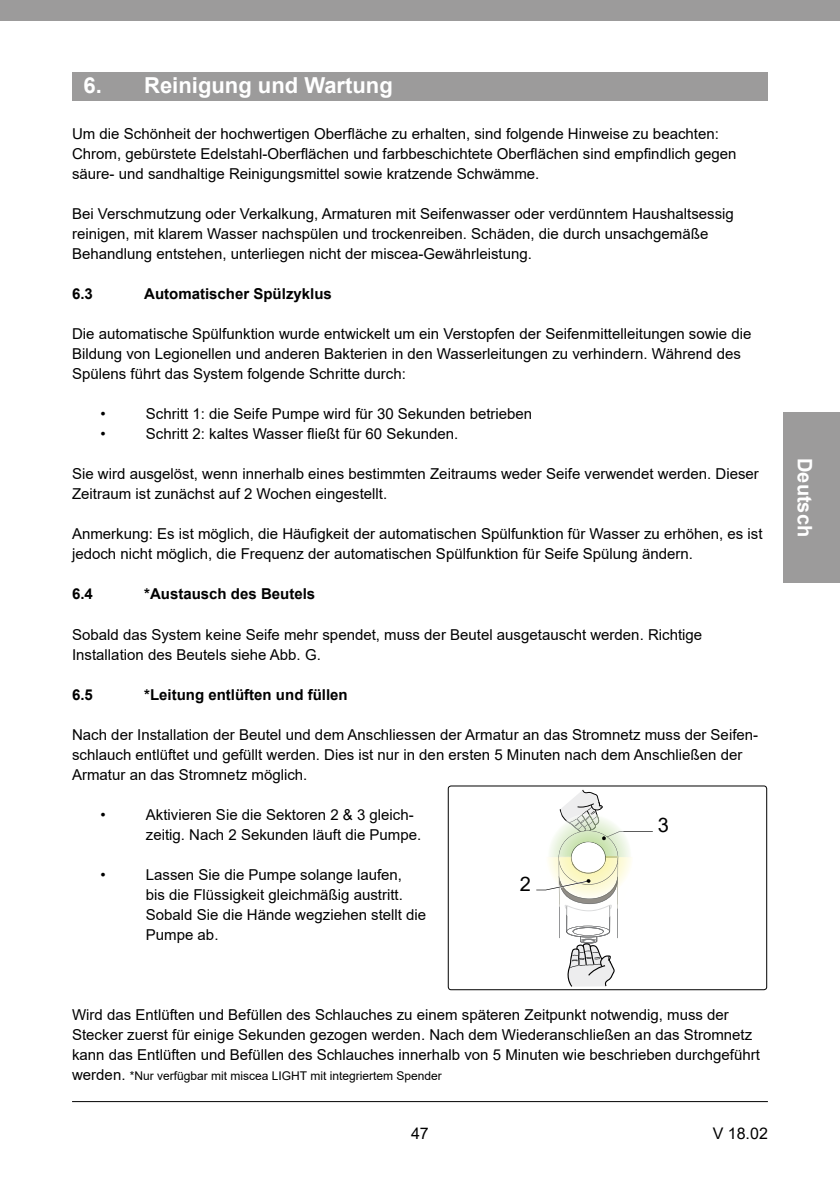
<style>
.page{position:relative;width:840px;height:1191px;background:#fff}
.page>*{position:absolute;margin:0;border:0;box-sizing:border-box;transform-origin:0 0}
.t1{font:700 22px "Arial";color:#fff}
.t2{font:700 20px "Arial";color:#fff}
.t3{font:20px "Arial";color:#000}
.t4{font:16px "Arial";color:#000}
.t5{font:15px/20px "Arial";color:#000}
.t6{font:700 15px "Arial";color:#000}
.t7{font:12px "Arial";color:#000}
.s1{font-size:15px}
</style>
<div class="page">
<div style="left:0;top:0;width:839px;height:21px;background:#9c9b9b"></div>
<hr style="left:72px;top:1101px;width:695px;height:1px;background:#000">
<div style="left:782px;top:412px;width:57px;height:170px;background:#9c9b9b"></div>
<div style="left:72px;top:72px;width:695px;height:28px;background:#9c9b9b"></div>
<div style="left:447px;top:785px;width:319px;height:205px;border:1px solid #000;border-radius:3px"></div>
<svg style="left:536px;top:789px;width:95px;height:197px"></svg>
<h1 class="t1" style="left:83px;top:69px;width:311px">6. Reinigung und Wartung</h1>
<p class="t5" style="left:72px;top:124px;width:665px">Um die Schönheit der hochwertigen Oberfläche zu erhalten, sind folgende Hinweise zu beachten:<br>Chrom, gebürstete Edelstahl-Oberflächen und farbbeschichtete Oberflächen sind empfindlich gegen säure- und sandhaltige Reinigungsmittel sowie kratzende Schwämme.</p>
<p class="t5" style="left:72px;top:204px;width:663px">Bei Verschmutzung oder Verkalkung, Armaturen mit Seifenwasser oder verdünntem Haushaltsessig reinigen, mit klarem Wasser nachspülen und trockenreiben. Schäden, die durch unsachgemäße<br>Behandlung entstehen, unterliegen nicht der miscea-Gewährleistung.</p>
<p class="t6" style="left:72px;top:283px;width:22px">6.3</p>
<p class="t6" style="left:144px;top:283px;width:189px">Automatischer Spülzyklus</p>
<p class="t5" style="left:72px;top:324px;width:680px">Die automatische Spülfunktion wurde entwickelt um ein Verstopfen der Seifenmittelleitungen sowie die<br>Bildung von Legionellen und anderen Bakterien in den Wasserleitungen zu verhindern. Während des<br>Spülens führt das System folgende Schritte durch:</p>
<p class="t5" style="left:100px;top:404px;width:7px">•</p>
<p class="t5" style="left:146px;top:404px;width:388px">Schritt 1: die Seife Pumpe wird für 30 Sekunden betrieben</p>
<p class="t5" style="left:100px;top:424px;width:7px">•</p>
<p class="t5" style="left:146px;top:424px;width:314px">Schritt 2: kaltes Wasser fließt für 60 Sekunden.</p>
<p class="t5" style="left:72px;top:464px;width:688px">Sie wird ausgelöst, wenn innerhalb eines bestimmten Zeitraums weder Seife verwendet werden. Dieser<br>Zeitraum ist zunächst auf 2 Wochen eingestellt.</p>
<p class="t5" style="left:72px;top:524px;width:691px">Anmerkung: Es ist möglich, die Häufigkeit der automatischen Spülfunktion für Wasser zu erhöhen, es ist jedoch nicht möglich, die Frequenz der automatischen Spülfunktion für Seife Spülung ändern.</p>
<p class="t6" style="left:72px;top:583px;width:22px">6.4</p>
<p class="t6" style="left:144px;top:583px;width:172px">*Austausch des Beutels</p>
<p class="t5" style="left:72px;top:624px;width:631px">Sobald das System keine Seife mehr spendet, muss der Beutel ausgetauscht werden. Richtige<br>Installation des Beutels siehe Abb. G.</p>
<p class="t6" style="left:72px;top:683px;width:22px">6.5</p>
<p class="t6" style="left:144px;top:683px;width:205px">*Leitung entlüften und füllen</p>
<p class="t5" style="left:72px;top:724px;width:687px">Nach der Installation der Beutel und dem Anschliessen der Armatur an das Stromnetz muss der Seifen&shy;schlauch entlüftet und gefüllt werden. Dies ist nur in den ersten 5 Minuten nach dem Anschließen der<br>Armatur an das Stromnetz möglich.</p>
<p class="t5" style="left:100px;top:804px;width:7px">•</p>
<p class="t5" style="left:146px;top:804px;width:277px">Aktivieren Sie die Sektoren 2 &amp; 3 gleich&shy;zeitig. Nach 2 Sekunden läuft die Pumpe.</p>
<p class="t5" style="left:100px;top:864px;width:7px">•</p>
<p class="t5" style="left:146px;top:864px;width:282px">Lassen Sie die Pumpe solange laufen,<br>bis die Flüssigkeit gleichmäßig austritt.<br>Sobald Sie die Hände wegziehen stellt die<br>Pumpe ab.</p>
<h2 class="t3" style="left:657px;top:811px;width:13px">3</h2>
<h2 class="t3" style="left:519px;top:870px;width:13px">2</h2>
<p class="t5" style="left:72px;top:1004px;width:689px">Wird das Entlüften und Befüllen des Schlauches zu einem späteren Zeitpunkt notwendig, muss der<br>Stecker zuerst für einige Sekunden gezogen werden. Nach dem Wiederanschließen an das Stromnetz kann das Entlüften und Befüllen des Schlauches innerhalb von 5 Minuten wie beschrieben durchgeführt</p>
<p class="t7" style="left:72px;top:1067px;width:371px"><span class="s1">werden.</span> *Nur verfügbar mit miscea LIGHT mit integriertem Spender</p>
<p class="t4" style="left:411px;top:1122px;width:19px">47</p>
<p class="t4" style="left:712px;top:1122px;width:57px">V 18.02</p>
<h2 class="t2" style="left:818px;top:458px;width:80px;rotate:90deg">Deutsch</h2>
</div>
